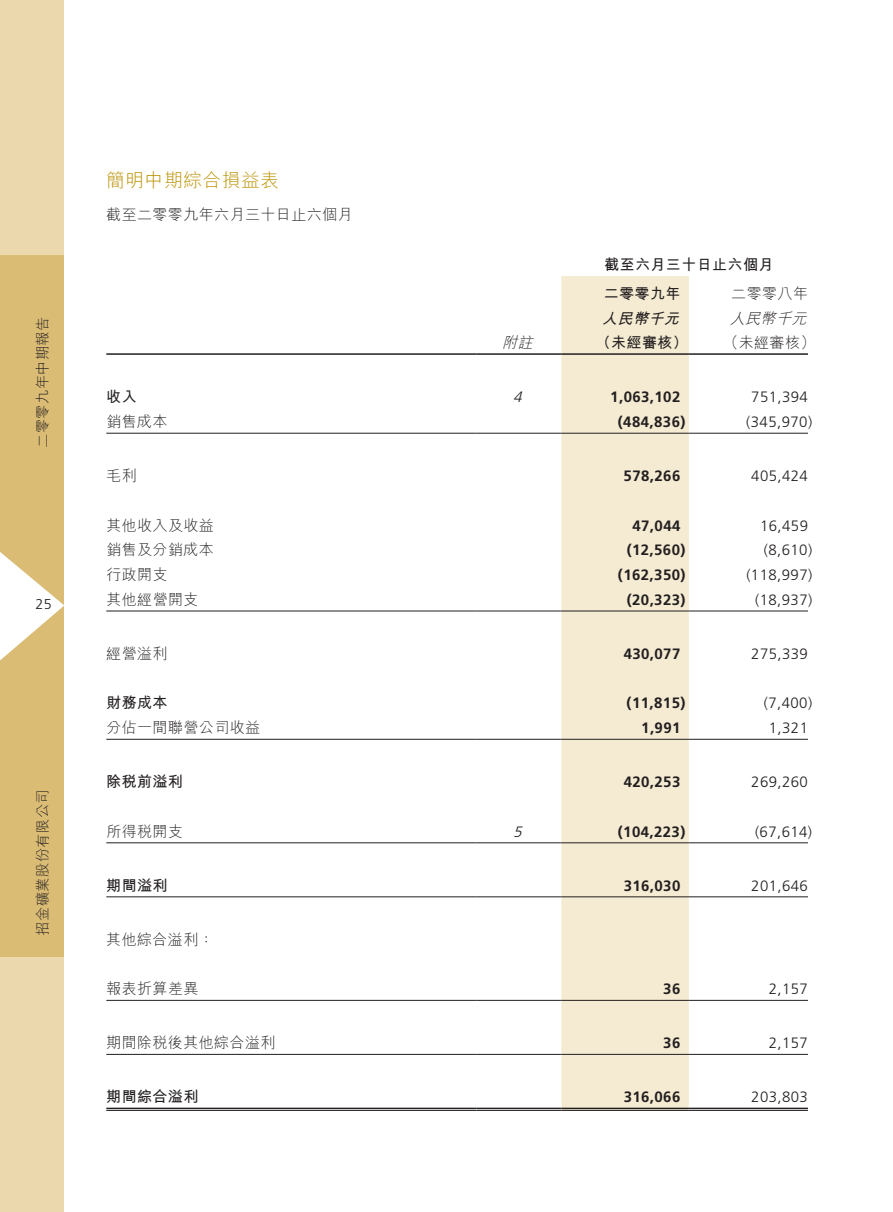
<style>
.page{position:relative;width:893px;height:1212px;background:#fff}
.page>*{position:absolute;margin:0;border:0;box-sizing:border-box;transform-origin:0 0}
.t1{font:300 18.75px "M Hei HK";letter-spacing:.03em;color:#bc9306}
.t2{font:300 15px "Frutiger LT Std";letter-spacing:.03em;color:#231f20}
.t3{font:700 15px "Frutiger LT Std";letter-spacing:.03em;color:#231f20}
.t4{font:300 15px "M Hei HK";letter-spacing:.03em;color:#231f20}
.t5{font:700 15px "M Hei HK";letter-spacing:.03em;color:#231f20}
.t6{font:italic 300 15px "M Hei HK";color:#231f20}
.t7{font:italic 700 15px "M Hei HK";color:#231f20}
.t8{font:italic 300 15px "Frutiger LT Std";color:#231f20}
.t9{font:300 14.25px "M Hei HK";letter-spacing:.03em;color:#231f20}
.t10{font:300 14.25px "Frutiger LT Std";color:#231f20}
</style>
<div class="page">
<div style="left:0;top:0;width:64px;height:1212px;background:#ebd8ac"></div>
<div style="left:0;top:255px;width:64px;height:702px;background:#dabc75"></div>
<svg style="left:0;top:552px;width:64px;height:108px"></svg>
<div style="left:561px;top:276px;width:128px;height:834px;background:#f4ebd2"></div>
<hr style="left:106px;top:353px;width:370px;height:2px;background:#231f20">
<hr style="left:476px;top:353px;width:85px;height:2px;background:#231f20">
<hr style="left:561px;top:353px;width:128px;height:2px;background:#231f20">
<hr style="left:689px;top:353px;width:119px;height:2px;background:#231f20">
<hr style="left:106px;top:433px;width:370px;height:1px;background:#231f20">
<hr style="left:476px;top:433px;width:85px;height:1px;background:#231f20">
<hr style="left:561px;top:433px;width:128px;height:1px;background:#231f20">
<hr style="left:689px;top:433px;width:119px;height:1px;background:#231f20">
<hr style="left:106px;top:611px;width:370px;height:1px;background:#231f20">
<hr style="left:476px;top:611px;width:85px;height:1px;background:#231f20">
<hr style="left:561px;top:611px;width:128px;height:1px;background:#231f20">
<hr style="left:689px;top:611px;width:119px;height:1px;background:#231f20">
<hr style="left:106px;top:739px;width:370px;height:1px;background:#231f20">
<hr style="left:476px;top:739px;width:85px;height:1px;background:#231f20">
<hr style="left:561px;top:739px;width:128px;height:1px;background:#231f20">
<hr style="left:689px;top:739px;width:119px;height:1px;background:#231f20">
<hr style="left:106px;top:842px;width:370px;height:1px;background:#231f20">
<hr style="left:476px;top:842px;width:85px;height:1px;background:#231f20">
<hr style="left:561px;top:842px;width:128px;height:1px;background:#231f20">
<hr style="left:689px;top:842px;width:119px;height:1px;background:#231f20">
<hr style="left:106px;top:896px;width:370px;height:1px;background:#231f20">
<hr style="left:476px;top:896px;width:85px;height:1px;background:#231f20">
<hr style="left:561px;top:896px;width:128px;height:1px;background:#231f20">
<hr style="left:689px;top:896px;width:119px;height:1px;background:#231f20">
<hr style="left:106px;top:1000px;width:370px;height:1px;background:#231f20">
<hr style="left:476px;top:1000px;width:85px;height:1px;background:#231f20">
<hr style="left:561px;top:1000px;width:128px;height:1px;background:#231f20">
<hr style="left:689px;top:1000px;width:119px;height:1px;background:#231f20">
<hr style="left:106px;top:1054px;width:370px;height:1px;background:#231f20">
<hr style="left:476px;top:1054px;width:85px;height:1px;background:#231f20">
<hr style="left:561px;top:1054px;width:128px;height:1px;background:#231f20">
<hr style="left:689px;top:1054px;width:119px;height:1px;background:#231f20">
<hr style="left:106px;top:1107px;width:370px;height:2px;background:#231f20">
<hr style="left:106px;top:1110px;width:370px;height:1px;background:#231f20">
<hr style="left:476px;top:1107px;width:85px;height:2px;background:#231f20">
<hr style="left:476px;top:1110px;width:85px;height:1px;background:#231f20">
<hr style="left:561px;top:1107px;width:128px;height:2px;background:#231f20">
<hr style="left:561px;top:1110px;width:128px;height:1px;background:#231f20">
<hr style="left:689px;top:1107px;width:119px;height:2px;background:#231f20">
<hr style="left:689px;top:1110px;width:119px;height:1px;background:#231f20">
<p class="t9" style="left:33px;top:448px;width:133px;rotate:-90deg">二零零九年中期報告</p>
<p class="t10" style="left:35px;top:596px;width:18px">25</p>
<p class="t9" style="left:33px;top:935px;width:148px;rotate:-90deg">招金礦業股份有限公司</p>
<p class="t1" style="left:106px;top:167px;width:174px">簡明中期綜合損益表</p>
<p class="t4" style="left:106px;top:204px;width:248px">截至二零零九年六月三十日止六個月</p>
<p class="t5" style="left:106px;top:386px;width:32px">收入</p>
<p class="t4" style="left:106px;top:411px;width:63px">銷售成本</p>
<p class="t4" style="left:106px;top:465px;width:32px">毛利</p>
<p class="t4" style="left:106px;top:515px;width:109px">其他收入及收益</p>
<p class="t4" style="left:106px;top:539px;width:109px">銷售及分銷成本</p>
<p class="t4" style="left:106px;top:564px;width:63px">行政開支</p>
<p class="t4" style="left:106px;top:589px;width:94px">其他經營開支</p>
<p class="t4" style="left:106px;top:643px;width:63px">經營溢利</p>
<p class="t5" style="left:106px;top:692px;width:63px">財務成本</p>
<p class="t4" style="left:106px;top:717px;width:155px">分佔一間聯營公司收益</p>
<p class="t5" style="left:106px;top:771px;width:78px">除稅前溢利</p>
<p class="t4" style="left:106px;top:821px;width:78px">所得稅開支</p>
<p class="t5" style="left:106px;top:874px;width:63px">期間溢利</p>
<p class="t4" style="left:106px;top:929px;width:109px">其他綜合溢利：</p>
<p class="t4" style="left:106px;top:978px;width:94px">報表折算差異</p>
<p class="t4" style="left:106px;top:1032px;width:171px">期間除稅後其他綜合溢利</p>
<p class="t5" style="left:106px;top:1086px;width:94px">期間綜合溢利</p>
<p class="t5" style="left:604px;top:253px;width:171px">截至六月三十日止六個月</p>
<p class="t4" style="left:731px;top:283px;width:78px">二零零八年</p>
<p class="t5" style="left:604px;top:282px;width:78px">二零零九年</p>
<p class="t7" style="left:602px;top:307px;width:83px">人民幣千元</p>
<p class="t6" style="left:730px;top:308px;width:84px">人民幣千元</p>
<p class="t6" style="left:502px;top:332px;width:37px">附註</p>
<p class="t5" style="left:596px;top:332px;width:94px">（未經審核）</p>
<p class="t4" style="left:723px;top:332px;width:94px">（未經審核(</p>
<p class="t8" style="left:513px;top:389px;width:15px">4</p>
<p class="t3" style="left:610px;top:388px;width:72px">1,063,102</p>
<p class="t2" style="left:751px;top:389px;width:58px">751,394</p>
<p class="t3" style="left:618px;top:413px;width:69px">)484,836(</p>
<p class="t2" style="left:746px;top:413px;width:67px">)345,970(</p>
<p class="t3" style="left:624px;top:467px;width:58px">578,266</p>
<p class="t2" style="left:751px;top:467px;width:58px">405,424</p>
<p class="t3" style="left:632px;top:517px;width:49px">47,044</p>
<p class="t2" style="left:760px;top:517px;width:49px">16,459</p>
<p class="t3" style="left:627px;top:541px;width:60px">)12,560(</p>
<p class="t2" style="left:764px;top:542px;width:50px">)8,610(</p>
<p class="t3" style="left:618px;top:566px;width:69px">)162,350(</p>
<p class="t2" style="left:746px;top:566px;width:67px">)118,997(</p>
<p class="t3" style="left:627px;top:591px;width:60px">)20,323(</p>
<p class="t2" style="left:755px;top:591px;width:59px">)18,937(</p>
<p class="t3" style="left:624px;top:645px;width:58px">430,077</p>
<p class="t2" style="left:751px;top:645px;width:58px">275,339</p>
<p class="t3" style="left:627px;top:694px;width:60px">)11,815(</p>
<p class="t2" style="left:764px;top:695px;width:50px">)7,400(</p>
<p class="t3" style="left:641px;top:719px;width:41px">1,991</p>
<p class="t2" style="left:769px;top:719px;width:41px">1,321</p>
<p class="t3" style="left:624px;top:773px;width:58px">420,253</p>
<p class="t2" style="left:751px;top:773px;width:58px">269,260</p>
<p class="t8" style="left:513px;top:823px;width:15px">5</p>
<p class="t3" style="left:618px;top:823px;width:69px">)104,223(</p>
<p class="t2" style="left:755px;top:823px;width:59px">)67,614(</p>
<p class="t3" style="left:624px;top:877px;width:58px">316,030</p>
<p class="t2" style="left:751px;top:877px;width:58px">201,646</p>
<p class="t3" style="left:663px;top:980px;width:19px">36</p>
<p class="t2" style="left:769px;top:981px;width:41px">2,157</p>
<p class="t3" style="left:663px;top:1034px;width:19px">36</p>
<p class="t2" style="left:769px;top:1035px;width:41px">2,157</p>
<p class="t3" style="left:624px;top:1088px;width:58px">316,066</p>
<p class="t2" style="left:751px;top:1089px;width:58px">203,803</p>
</div>
